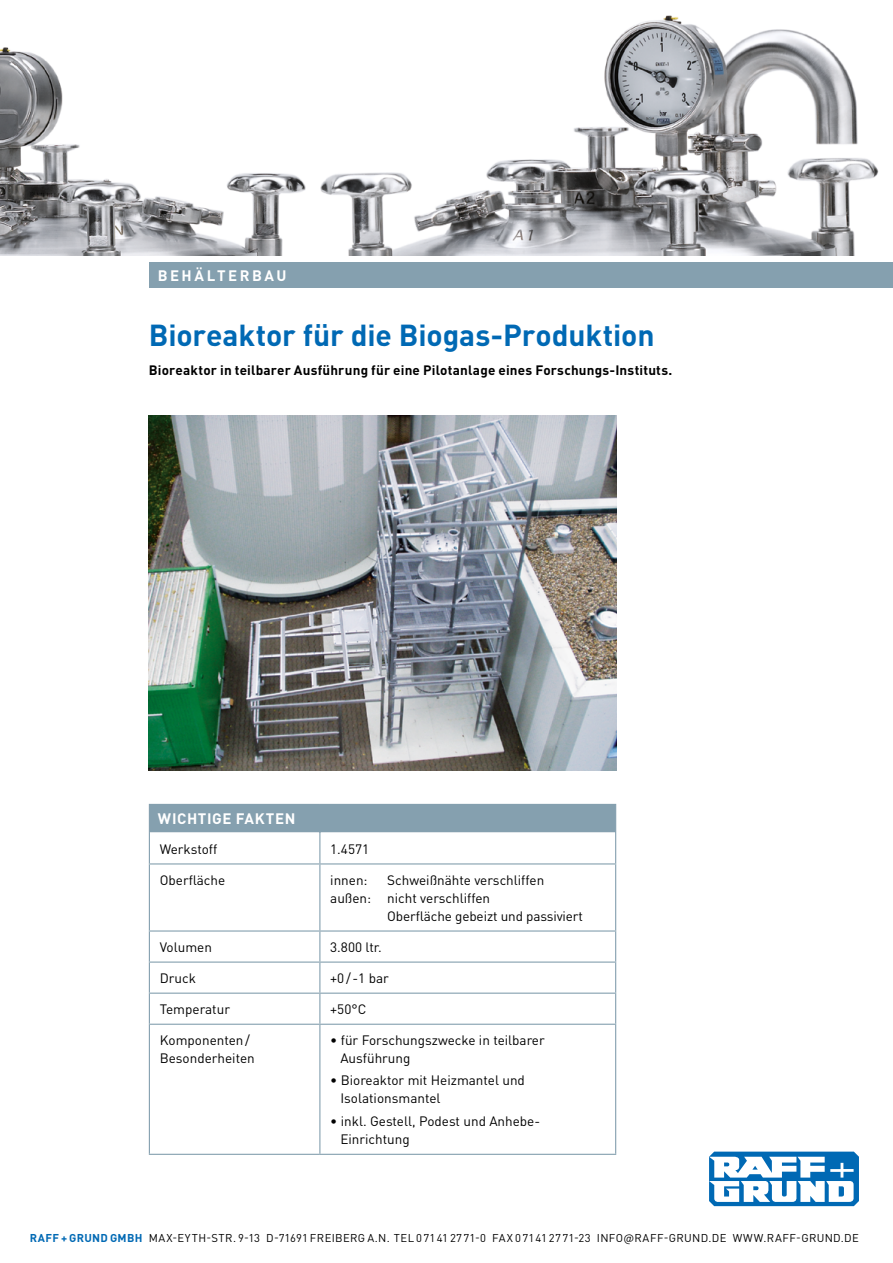
<style>
.page{position:relative;width:893px;height:1263px;background:#fff}
.page>*{position:absolute;margin:0;border:0;box-sizing:border-box;transform-origin:0 0}
.t1{font:700 30px "DIN Pro";letter-spacing:-.005em;color:#0069b4}
.t2{font:700 15px "DIN Pro";letter-spacing:.04em;color:#fff}
.t3{font:700 15px "DIN Pro";letter-spacing:.17em;color:#fff}
.t4{font:13.5px/18px "DIN Pro";color:#000}
.t5{font:700 13.5px "DIN Pro";letter-spacing:.01em;color:#000}
.t6{font:11.25px "DIN Pro";letter-spacing:.03em;color:#000}
.s1{font-weight:700;color:#0069b4}
</style>
<div class="page">
<div style="left:149px;top:262px;width:744px;height:26px;background:#85a0af"></div>
<img style="left:320px;top:15px;width:559px;height:240px">
<img style="left:0;top:47px;width:306px;height:208px">
<img style="left:149px;top:416px;width:468px;height:354px">
<svg style="left:150px;top:833px;width:465px;height:321px"></svg>
<div style="left:149px;top:804px;width:467px;height:29px;background:#85a0af"></div>
<hr style="left:149px;top:833px;width:1px;height:30px;background:#85a0af">
<hr style="left:319px;top:833px;width:1px;height:30px;background:#85a0af">
<hr style="left:615px;top:833px;width:1px;height:30px;background:#85a0af">
<hr style="left:149px;top:864px;width:1px;height:66px;background:#85a0af">
<hr style="left:149px;top:863px;width:171px;height:1px;background:#85a0af">
<hr style="left:320px;top:863px;width:296px;height:1px;background:#85a0af">
<hr style="left:319px;top:864px;width:1px;height:66px;background:#85a0af">
<hr style="left:615px;top:864px;width:1px;height:66px;background:#85a0af">
<hr style="left:149px;top:931px;width:1px;height:30px;background:#85a0af">
<hr style="left:149px;top:930px;width:171px;height:1px;background:#85a0af">
<hr style="left:320px;top:930px;width:296px;height:1px;background:#85a0af">
<hr style="left:319px;top:931px;width:1px;height:30px;background:#85a0af">
<hr style="left:615px;top:931px;width:1px;height:30px;background:#85a0af">
<svg style="left:149px;top:963px;width:1px;height:29px"></svg>
<hr style="left:149px;top:961px;width:171px;height:2px;background:#85a0af">
<hr style="left:320px;top:961px;width:296px;height:2px;background:#85a0af">
<svg style="left:319px;top:963px;width:1px;height:29px"></svg>
<svg style="left:615px;top:963px;width:1px;height:29px"></svg>
<hr style="left:149px;top:994px;width:1px;height:30px;background:#85a0af">
<hr style="left:149px;top:992px;width:171px;height:2px;background:#85a0af">
<hr style="left:320px;top:992px;width:296px;height:2px;background:#85a0af">
<hr style="left:319px;top:994px;width:1px;height:30px;background:#85a0af">
<hr style="left:615px;top:994px;width:1px;height:30px;background:#85a0af">
<hr style="left:149px;top:1025px;width:1px;height:129px;background:#85a0af">
<hr style="left:149px;top:1024px;width:171px;height:1px;background:#85a0af">
<hr style="left:320px;top:1024px;width:296px;height:1px;background:#85a0af">
<hr style="left:319px;top:1025px;width:1px;height:129px;background:#85a0af">
<hr style="left:615px;top:1025px;width:1px;height:129px;background:#85a0af">
<hr style="left:149px;top:1154px;width:171px;height:1px;background:#85a0af">
<hr style="left:320px;top:1154px;width:296px;height:1px;background:#85a0af">
<svg style="left:709px;top:1151px;width:150px;height:55px"></svg>
<p class="t3" style="left:158px;top:265px;width:130px">BEHÄLTERBAU</p>
<h1 class="t1" style="left:149px;top:315px;width:507px">Bioreaktor für die Biogas-Produktion</h1>
<p class="t5" style="left:149px;top:361px;width:525px">Bioreaktor in teilbarer Ausführung für eine Pilotanlage eines Forschungs-Instituts.</p>
<p class="t2" style="left:158px;top:809px;width:139px">WICHTIGE FAKTEN</p>
<p class="t4" style="left:160px;top:839px;width:59px">Werkstoff</p>
<p class="t4" style="left:330px;top:839px;width:40px">1.4571</p>
<p class="t4" style="left:160px;top:870px;width:67px">Oberfläche</p>
<p class="t4" style="left:330px;top:870px;width:39px">innen:</p>
<p class="t4" style="left:387px;top:870px;width:158px">Schweißnähte verschliffen</p>
<p class="t4" style="left:330px;top:888px;width:161px">außen: nicht verschliffen</p>
<p class="t4" style="left:387px;top:906px;width:197px">Oberfläche gebeizt und passiviert</p>
<p class="t4" style="left:160px;top:937px;width:54px">Volumen</p>
<p class="t4" style="left:330px;top:937px;width:53px">3.800 ltr.</p>
<p class="t4" style="left:160px;top:968px;width:38px">Druck</p>
<p class="t4" style="left:330px;top:968px;width:60px">+0/ -1 bar</p>
<p class="t4" style="left:160px;top:999px;width:72px">Temperatur</p>
<p class="t4" style="left:330px;top:999px;width:37px">+50°C</p>
<p class="t4" style="left:160px;top:1030px;width:97px">Komponenten/<br>Besonderheiten</p>
<p class="t4" style="left:340px;top:1030px;width:206px;text-indent:-10px">• für Forschungszwecke in teilbarer<br>Ausführung</p>
<p class="t4" style="left:340px;top:1071px;width:186px;text-indent:-10px">• Bioreaktor mit Heizmantel und<br>Isolationsmantel</p>
<p class="t4" style="left:340px;top:1111px;width:201px;text-indent:-10px">• inkl. Gestell, Podest und Anhebe-<br>Einrichtung</p>
<p class="t6" style="left:30px;top:1230px;width:831px"><span class="s1">RAFF + GRUND GMBH</span> MAX-EYTH-STR. 9-13 D-71691 FREIBERG A.N. TEL 07141 2771-0 FAX 07141 2771-23 INFO@RAFF-GRUND.DE WWW.RAFF-GRUND.DE</p>
</div>
